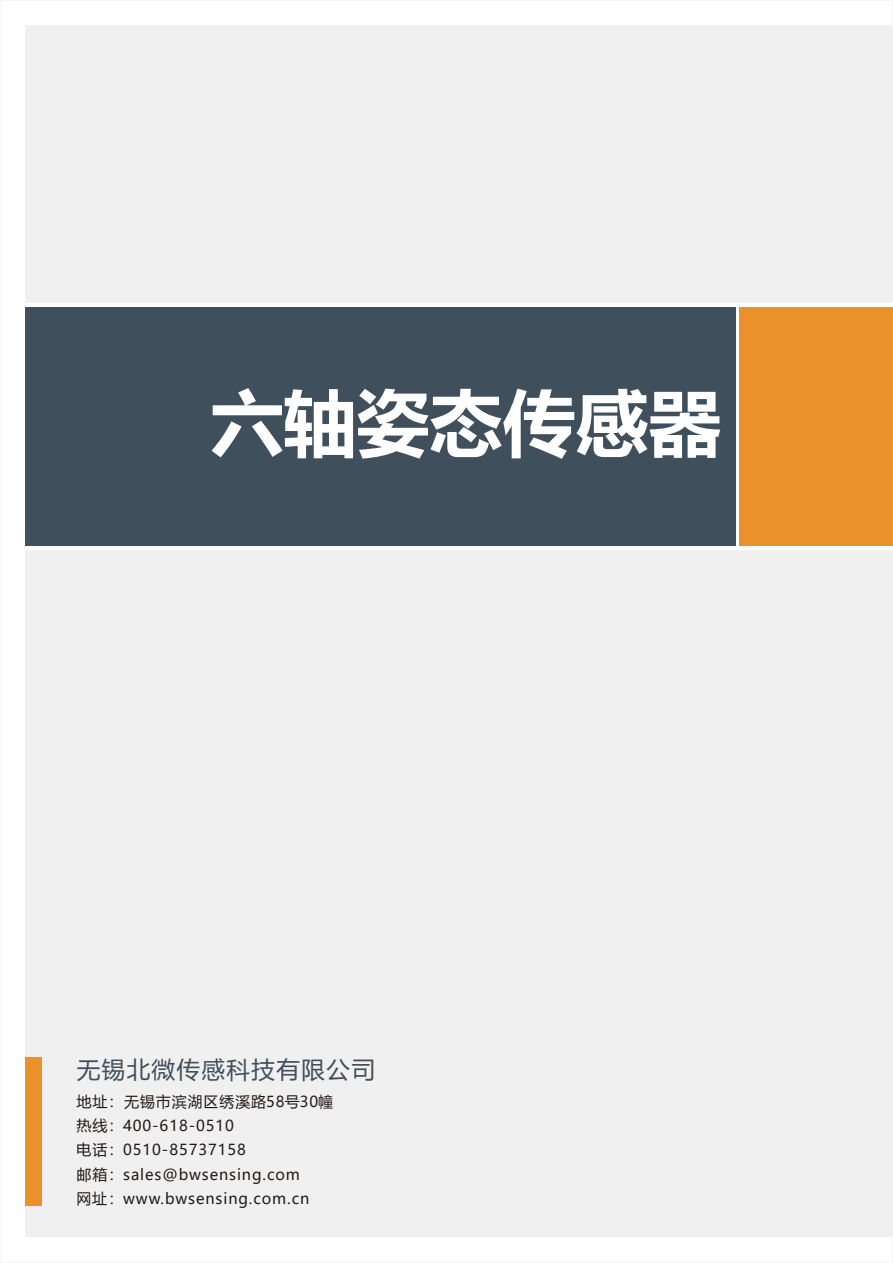
<style>
.page{position:relative;width:893px;height:1263px;background:#fff}
.page>*{position:absolute;margin:0;border:0;box-sizing:border-box;transform-origin:0 0}
.t1{font:700 72px "Microsoft Ya Hei";color:#fff}
.t2{font:23.55px "Microsoft Ya Hei";letter-spacing:.06em;color:#404f5c}
.t3{font:15px/24.2px "Microsoft Ya Hei";letter-spacing:.06em;color:#231916}
</style>
<div class="page">
<div style="left:26px;top:26px;width:867px;height:1211px;background:#f1f0f0"></div>
<svg style="left:26px;top:303px;width:867px;height:246px;fill:#fff"></svg>
<div style="left:740px;top:307px;width:153px;height:238px;background:#e9912a"></div>
<div style="left:26px;top:307px;width:710px;height:238px;background:#404f5c"></div>
<div style="left:26px;top:1058px;width:16px;height:148px;background:#e9912a"></div>
<h1 class="t1" style="left:211px;top:373px;width:512px">六轴姿态传感器</h1>
<h2 class="t2" style="left:77px;top:1054px;width:300px">无锡北微传感科技有限公司</h2>
<p class="t3" style="left:76px;top:1089px;width:258px">地址：无锡市滨湖区绣溪路58号30幢热线：400-618-0510<br>电话：0510-85737158<br>邮箱：sales@bwsensing.com<br>网址：www.bwsensing.com.cn</p>
</div>
